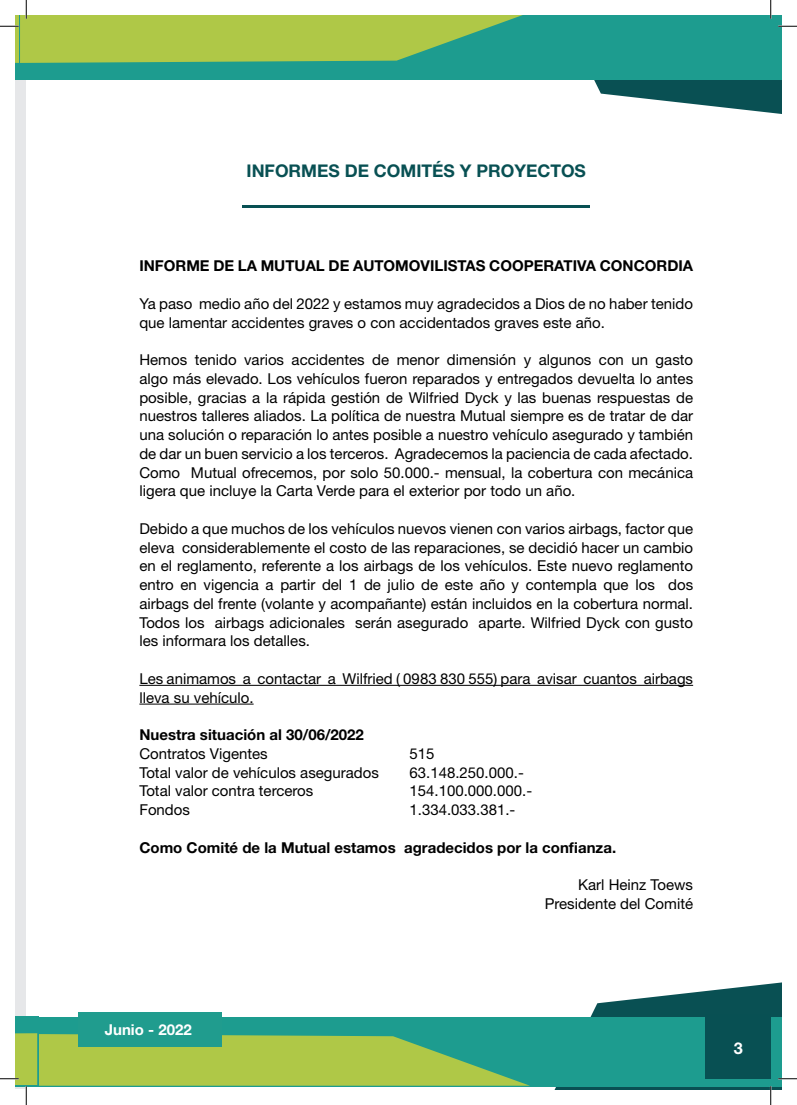
<style>
.page{position:relative;width:797px;height:1105px;background:#fff}
.page>*{position:absolute;margin:0;border:0;box-sizing:border-box;transform-origin:0 0}
.Texto_corrido{font:700 17.5px "Helvetica Neue LT Std";color:#085053}
.t1{font:700 16.25px "Helvetica Neue LT Std";color:#fff}
.Texto_corrido-2{font:15px/18.8px "Helvetica Neue LT Std";color:#000}
.Texto_corrido-3{font:700 15px "Helvetica Neue LT Std";color:#000}
.t2{font:700 15px "Helvetica Neue LT Std";color:#fff}
</style>
<div class="page">
<div style="left:16px;top:16px;width:10px;height:1073px;background:#e6e7e9"></div>
<hr style="left:242px;top:205px;width:348px;height:2px;background:#085053">
<hr style="left:139px;top:685px;width:554px;height:1px;background:#000">
<hr style="left:139px;top:704px;width:115px;height:1px;background:#000">
<div style="left:16px;top:1017px;width:765px;height:70px;background:#1d9c8f"></div>
<div style="left:79px;top:1012px;width:143px;height:35px;background:#209c8e"></div>
<div style="left:16px;top:16px;width:19px;height:64px;background:#1d9c8f"></div>
<div style="left:19px;top:16px;width:762px;height:63px;background:#1d9c8f"></div>
<svg style="left:0;top:0;width:533px;height:63px"></svg>
<svg style="left:0;top:1033px;width:530px;height:72px"></svg>
<svg style="left:555px;top:0;width:242px;height:114px"></svg>
<svg style="left:554px;top:982px;width:243px;height:123px"></svg>
<p class="Texto_corrido" style="left:246px;top:159px;width:341px">INFORMES DE COMITÉS Y PROYECTOS</p>
<p class="Texto_corrido-3" style="left:139px;top:257px;width:555px">INFORME DE LA MUTUAL DE AUTOMOVILISTAS COOPERATIVA CONCORDIA</p>
<p class="Texto_corrido-2" style="left:139px;top:294px;width:555px">Ya paso medio año del 2022 y estamos muy agradecidos a Dios de no haber tenido que lamentar accidentes graves o con accidentados graves este año.</p>
<p class="Texto_corrido-2" style="left:139px;top:350px;width:555px;text-align:justify">Hemos tenido varios accidentes de menor dimensión y algunos con un gasto algo más elevado. Los vehículos fueron reparados y entregados devuelta lo antes posible, gracias a la rápida gestión de Wilfried Dyck y las buenas respuestas de nuestros talleres aliados. La política de nuestra Mutual siempre es de tratar de dar una solución o reparación lo antes posible a nuestro vehículo asegurado y también de dar un buen servicio a los terceros. Agradecemos la paciencia de cada afectado.</p>
<p class="Texto_corrido-2" style="left:139px;top:463px;width:555px">Como Mutual ofrecemos, por solo 50.000.- mensual, la cobertura con mecánica ligera que incluye la Carta Verde para el exterior por todo un año.</p>
<p class="Texto_corrido-2" style="left:139px;top:519px;width:555px;text-align:justify">Debido a que muchos de los vehículos nuevos vienen con varios airbags, factor que eleva considerablemente el costo de las reparaciones, se decidió hacer un cambio en el reglamento, referente a los airbags de los vehículos. Este nuevo reglamento entro en vigencia a partir del 1 de julio de este año y contempla que los dos airbags del frente (volante y acompañante) están incluidos en la cobertura normal.<br>Todos los airbags adicionales serán asegurado aparte. Wilfried Dyck con gusto les informara los detalles.</p>
<p class="Texto_corrido-2" style="left:139px;top:669px;width:555px">Les animamos a contactar a Wilfried ( 0983 830 555) para avisar cuantos airbags lleva su vehículo.</p>
<p class="Texto_corrido-3" style="left:139px;top:725px;width:226px">Nuestra situación al 30/06/2022</p>
<p class="Texto_corrido-2" style="left:139px;top:744px;width:130px">Contratos Vigentes</p>
<p class="Texto_corrido-2" style="left:409px;top:744px;width:27px">515</p>
<p class="Texto_corrido-2" style="left:139px;top:763px;width:241px">Total valor de vehículos asegurados</p>
<p class="Texto_corrido-2" style="left:409px;top:763px;width:116px">63.148.250.000.-</p>
<p class="Texto_corrido-2" style="left:139px;top:781px;width:175px">Total valor contra terceros</p>
<p class="Texto_corrido-2" style="left:409px;top:781px;width:124px">154.100.000.000.-</p>
<p class="Texto_corrido-2" style="left:139px;top:800px;width:52px">Fondos</p>
<p class="Texto_corrido-2" style="left:409px;top:800px;width:107px">1.334.033.381.-</p>
<p class="Texto_corrido-3" style="left:139px;top:838px;width:478px">Como Comité de la Mutual estamos agradecidos por la confianza.</p>
<p class="Texto_corrido-2" style="left:578px;top:875px;width:116px">Karl Heinz Toews</p>
<p class="Texto_corrido-2" style="left:544px;top:894px;width:150px">Presidente del Comité</p>
<p class="t2" style="left:105px;top:1021px;width:88px">Junio - 2022</p>
<p class="t1" style="left:733px;top:1038px;width:11px">3</p>
</div>
